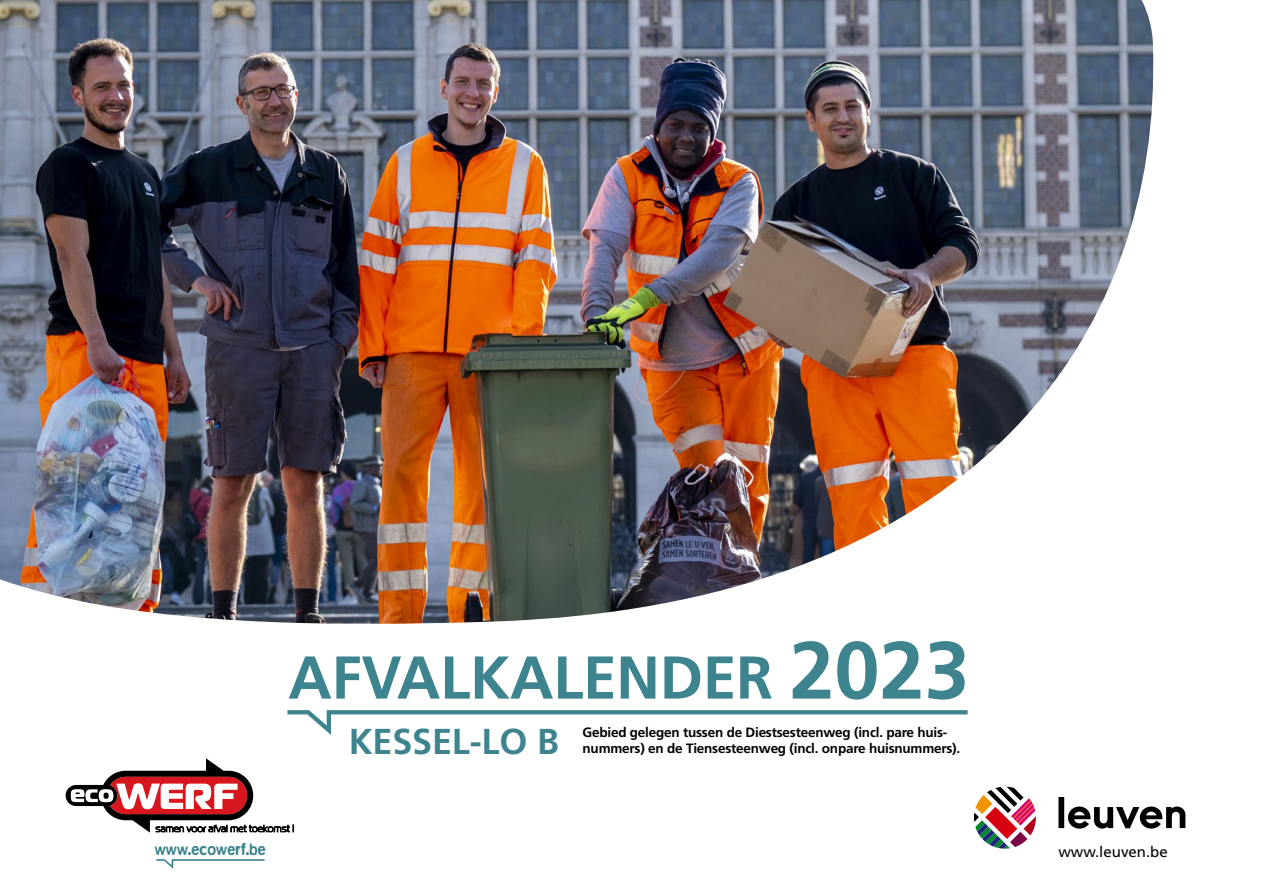
<style>
.page{position:relative;width:1263px;height:893px;background:#fff}
.page>*{position:absolute;margin:0;border:0;box-sizing:border-box;transform-origin:0 0}
.t1{font:700 60.3px "Frutiger LT";letter-spacing:-.005em;color:#3e848e}
.t2{font:700 36px "Frutiger LT";letter-spacing:-.005em;color:#3e848e}
.t3{font:500 17.1px "Blur";letter-spacing:.015em;color:#3e848e;scale:.85 1}
.t4{font:15px "Frutiger CE";color:#000}
.t5{font:700 13.5px "Frutiger CE";letter-spacing:-.015em;color:#000}
.s1{font-size:81px}
</style>
<div class="page">
<svg style="left:66px;top:758px;width:228px;height:75px"></svg>
<svg style="left:156px;top:859px;width:109px;height:10px"></svg>
<svg style="left:1058px;top:797px;width:127px;height:32px"></svg>
<svg style="left:974px;top:787px;width:62px;height:62px"></svg>
<img style="left:0;top:0;width:1154px;height:624px">
<svg style="left:287px;top:710px;width:680px;height:25px"></svg>
<h1 class="t1" style="left:616px;top:642px;width:355px">NDER <span class="s1">2023</span></h1>
<h1 class="t1" style="left:288px;top:642px;width:146px">AFVALKALE</h1>
<h2 class="t2" style="left:349px;top:720px;width:212px">KESSEL-LO B</h2>
<p class="t5" style="left:583px;top:724px;width:366px">Gebied gelegen tussen de Diestsesteenweg (incl. pare huis-</p>
<p class="t5" style="left:583px;top:740px;width:379px">nummers) en de Tiensesteenweg (incl. onpare huisnummers).</p>
<p class="t3" style="left:155px;top:840px;width:132px">www.ecowerf.be</p>
<p class="t4" style="left:1058px;top:843px;width:111px">www.leuven.be</p>
</div>
